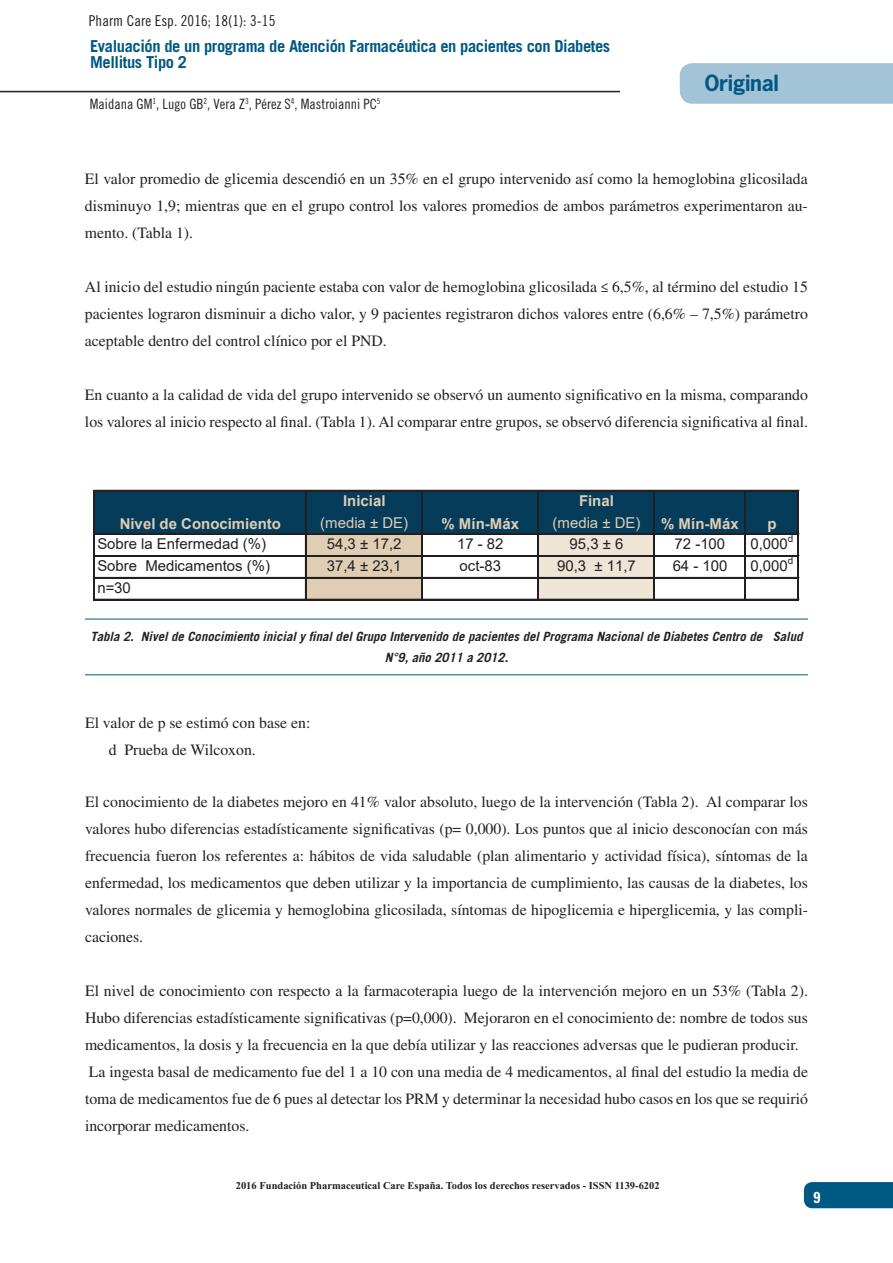
<style>
.page{position:relative;width:893px;height:1263px;background:#fff}
.page>*{position:absolute;margin:0;border:0;box-sizing:border-box;transform-origin:0 0}
.t1{font:700 21px "News Gothic Std";letter-spacing:-.015em;color:#005983}
.t2{font:700 16.5px/16.5px "Trade Gothic LT Std";letter-spacing:-.025em;color:#005983}
.t3{font:15.75px/27px "Times LT Std";color:#231f20;text-align:justify}
.t4{font:700 condensed 15.75px "Univers";color:#fff}
.t5{font:15px "Arial";color:#231f20}
.t6{font:700 15px "Arial";color:#dfceb4}
.t7{font:15px "Trade Gothic LT Std Cn 18";letter-spacing:.005em;color:#231f20}
.t8{font:15px "Arial";color:#dfceb4}
.t9{font:14.25px "Trade Gothic LT Std Cn 18";color:#231f20}
.t10{font:italic 700 12.75px/21px "Trade Gothic LT Std";color:#231f20;text-align:center}
.t11{font:10.5px "Times New Rom B";color:#231f20}
.t12{font:9.9px "Arial";color:#231f20}
</style>
<div class="page">
<div style="left:804px;top:1182px;width:89px;height:26px;background:#005983"></div>
<div style="left:680px;top:63px;width:213px;height:41px;background:#a3c3d7"></div>
<hr style="left:0;top:91px;width:620px;height:1px;background:#231f20">
<div style="left:95px;top:492px;width:703px;height:43px;background:#043c5a"></div>
<div style="left:306px;top:534px;width:116px;height:22px;background:#dfceb4"></div>
<div style="left:538px;top:534px;width:117px;height:22px;background:#eee5d7"></div>
<div style="left:306px;top:556px;width:116px;height:22px;background:#dfceb4"></div>
<div style="left:538px;top:556px;width:117px;height:22px;background:#eee5d7"></div>
<div style="left:306px;top:578px;width:116px;height:22px;background:#dfceb4"></div>
<div style="left:538px;top:578px;width:117px;height:22px;background:#eee5d7"></div>
<hr style="left:94px;top:490px;width:1px;height:110px;background:#231f20">
<hr style="left:305px;top:492px;width:2px;height:108px;background:#231f20">
<hr style="left:421px;top:492px;width:2px;height:108px;background:#231f20">
<hr style="left:537px;top:492px;width:1px;height:108px;background:#231f20">
<hr style="left:538px;top:492px;width:1px;height:108px;background:#231f20">
<hr style="left:654px;top:492px;width:1px;height:108px;background:#231f20">
<hr style="left:744px;top:492px;width:2px;height:108px;background:#231f20">
<hr style="left:797px;top:492px;width:1px;height:108px;background:#231f20">
<hr style="left:798px;top:492px;width:1px;height:108px;background:#231f20">
<hr style="left:95px;top:490px;width:704px;height:2px;background:#231f20">
<hr style="left:95px;top:534px;width:704px;height:1px;background:#231f20">
<hr style="left:95px;top:555px;width:704px;height:2px;background:#231f20">
<hr style="left:95px;top:577px;width:704px;height:2px;background:#231f20">
<hr style="left:95px;top:599px;width:704px;height:1px;background:#231f20">
<hr style="left:85px;top:619px;width:723px;height:1px;background:#005983">
<hr style="left:85px;top:674px;width:723px;height:1px;background:#005983">
<p class="t7" style="left:89px;top:11px;width:188px">Pharm Care Esp. 2016; 18(1): 3-15</p>
<p class="t2" style="left:90px;top:37px;width:522px">Evaluación de un programa de Atención Farmacéutica en pacientes con Diabetes<br>Mellitus Tipo 2</p>
<p class="t9" style="left:90px;top:96px;width:292px">Maidana GM<sup>1</sup>, Lugo GB<sup>2</sup>, Vera Z<sup>3</sup>, Pérez S<sup>4</sup>, Mastroianni PC<sup>5</sup></p>
<h1 class="t1" style="left:704px;top:69px;width:76px">Original</h1>
<p class="t3" style="left:85px;top:165px;width:724px">El valor promedio de glicemia descendió en un 35% en el grupo intervenido así como la hemoglobina glicosilada disminuyo 1,9; mientras que en el grupo control los valores promedios de ambos parámetros experimentaron au&shy;mento. (Tabla 1).</p>
<p class="t3" style="left:85px;top:273px;width:724px">Al inicio del estudio ningún paciente estaba con valor de hemoglobina glicosilada ≤ 6,5%, al término del estudio 15 pacientes lograron disminuir a dicho valor, y 9 pacientes registraron dichos valores entre (6,6% – 7,5%) parámetro aceptable dentro del control clínico por el PND.</p>
<p class="t3" style="left:85px;top:381px;width:725px">En cuanto a la calidad de vida del grupo intervenido se observó un aumento significativo en la misma, comparando los valores al inicio respecto al final. (Tabla 1). Al comparar entre grupos, se observó diferencia significativa al final.</p>
<p class="t6" style="left:343px;top:490px;width:44px">Inicial</p>
<p class="t6" style="left:579px;top:490px;width:36px">Final</p>
<p class="t8" style="left:320px;top:512px;width:90px">(media ± DE)</p>
<p class="t8" style="left:552px;top:512px;width:90px">(media ± DE)</p>
<p class="t6" style="left:120px;top:513px;width:163px">Nivel de Conocimiento</p>
<p class="t6" style="left:441px;top:513px;width:79px">% Mín-Máx</p>
<p class="t6" style="left:661px;top:513px;width:79px">% Mín-Máx</p>
<p class="t6" style="left:767px;top:513px;width:11px">p</p>
<p class="t12" style="left:788px;top:532px;width:7px">d</p>
<p class="t5" style="left:97px;top:534px;width:170px">Sobre la Enfermedad (%)</p>
<p class="t5" style="left:327px;top:534px;width:76px">54,3 ± 17,2</p>
<p class="t5" style="left:457px;top:534px;width:48px">17 - 82</p>
<p class="t5" style="left:570px;top:534px;width:55px">95,3 ± 6</p>
<p class="t5" style="left:675px;top:534px;width:52px">72 -100</p>
<p class="t5" style="left:750px;top:534px;width:39px">0,000</p>
<p class="t12" style="left:788px;top:553px;width:7px">d</p>
<p class="t5" style="left:97px;top:556px;width:174px">Sobre Medicamentos (%)</p>
<p class="t5" style="left:327px;top:556px;width:76px">37,4 ± 23,1</p>
<p class="t5" style="left:460px;top:556px;width:43px">oct-83</p>
<p class="t5" style="left:557px;top:556px;width:80px">90,3 ± 11,7</p>
<p class="t5" style="left:673px;top:556px;width:56px">64 - 100</p>
<p class="t5" style="left:750px;top:556px;width:39px">0,000</p>
<p class="t5" style="left:97px;top:577px;width:35px">n=30</p>
<p class="t10" style="left:90px;top:626px;width:713px">Tabla 2. Nivel de Conocimiento inicial y final del Grupo Intervenido de pacientes del Programa Nacional de Diabetes Centro de Salud<br>N°9, año 2011 a 2012.</p>
<p class="t3" style="left:109px;top:709px;width:203px;text-indent:-24px">El valor de p se estimó con base en: d Prueba de Wilcoxon.</p>
<p class="t3" style="left:85px;top:788px;width:724px">El conocimiento de la diabetes mejoro en 41% valor absoluto, luego de la intervención (Tabla 2). Al comparar los valores hubo diferencias estadísticamente significativas (p= 0,000). Los puntos que al inicio desconocían con más frecuencia fueron los referentes a: hábitos de vida saludable (plan alimentario y actividad física), síntomas de la enfermedad, los medicamentos que deben utilizar y la importancia de cumplimiento, las causas de la diabetes, los valores normales de glicemia y hemoglobina glicosilada, síntomas de hipoglicemia e hiperglicemia, y las compli&shy;caciones.</p>
<p class="t3" style="left:85px;top:977px;width:724px;text-align:left">El nivel de conocimiento con respecto a la farmacoterapia luego de la intervención mejoro en un 53% (Tabla 2).<br>Hubo diferencias estadísticamente significativas (p=0,000). Mejoraron en el conocimiento de: nombre de todos sus medicamentos, la dosis y la frecuencia en la que debía utilizar y las reacciones adversas que le pudieran producir.<br>La ingesta basal de medicamento fue del 1 a 10 con una media de 4 medicamentos, al final del estudio la media de toma de medicamentos fue de 6 pues al detectar los PRM y determinar la necesidad hubo casos en los que se requirió incorporar medicamentos.</p>
<p class="t11" style="left:236px;top:1180px;width:425px">2016 Fundación Pharmaceutical Care España. Todos los derechos reservados - ISSN 1139-6202</p>
<p class="t4" style="left:813px;top:1188px;width:8px">9</p>
</div>
